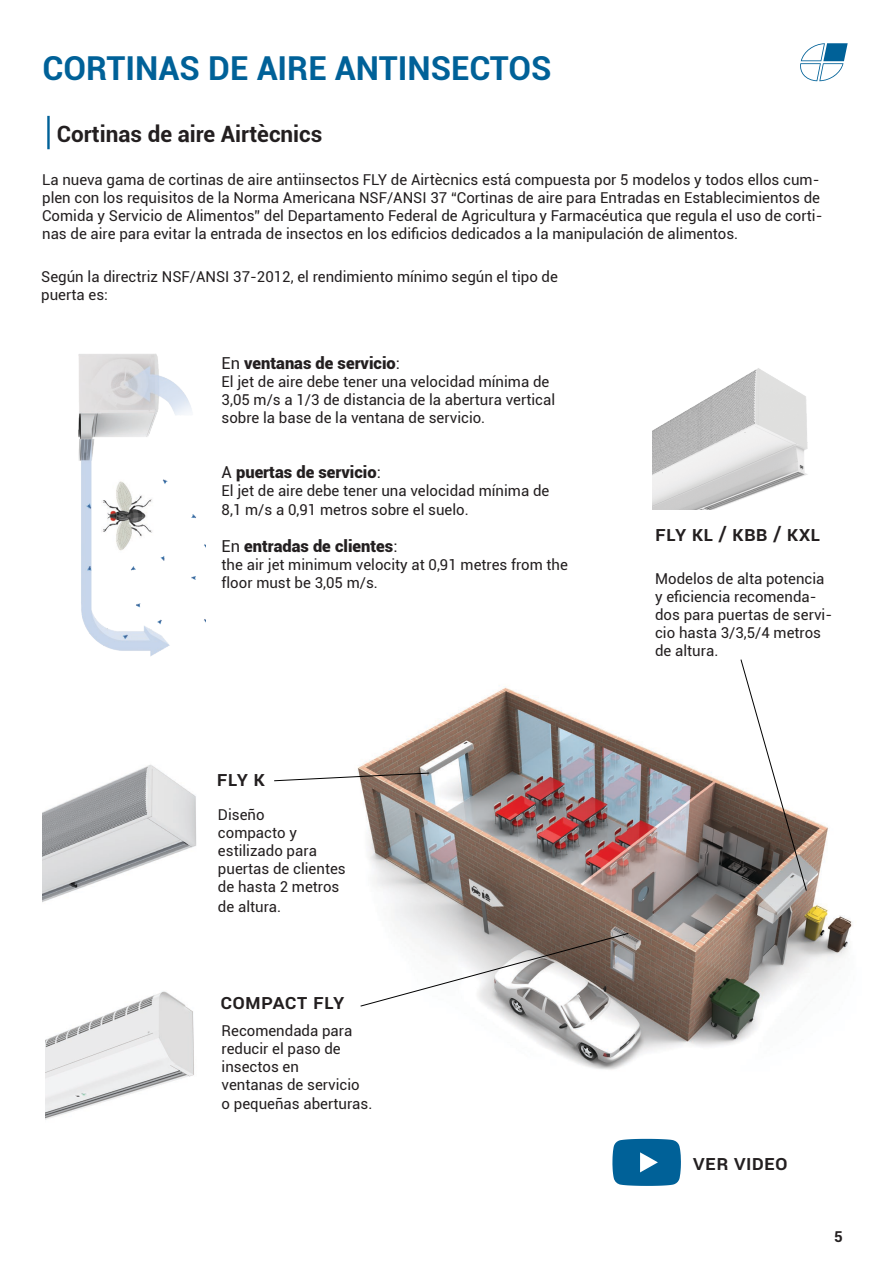
<style>
.page{position:relative;width:893px;height:1263px;background:#fff}
.page>*{position:absolute;margin:0;border:0;box-sizing:border-box;transform-origin:0 0}
.t1{font:700 33px "Roboto";color:#006198}
.t2{font:700 22.5px "Roboto";color:#231f20}
.t3{font:500 21px "Roboto";color:#231f20}
.t4{font:900 16.5px "Roboto";color:#231f20}
.t5{font:15px/18px "Roboto";color:#231f20}
.t6{font:700 15px "Roboto";color:#231f20}
.s1{font-weight:400}
</style>
<div class="page">
<svg style="left:800px;top:43px;width:48px;height:38px"></svg>
<img style="left:357px;top:687px;width:495px;height:383px">
<img style="left:45px;top:991px;width:149px;height:129px">
<img style="left:43px;top:764px;width:154px;height:138px">
<svg style="left:274px;top:772px;width:156px;height:9px"></svg>
<svg style="left:360px;top:932px;width:269px;height:75px"></svg>
<svg style="left:740px;top:659px;width:67px;height:232px"></svg>
<img style="left:78px;top:353px;width:127px;height:304px">
<img style="left:653px;top:368px;width:155px;height:141px">
<img style="left:101px;top:480px;width:53px;height:73px">
<svg style="left:612px;top:1139px;width:69px;height:47px;background:#1e74a4"></svg>
<hr style="left:47px;top:116px;width:3px;height:33px;background:#006198">
<h1 class="t1" style="left:43px;top:45px;width:510px">CORTINAS DE AIRE ANTINSECTOS</h1>
<h2 class="t2" style="left:57px;top:118px;width:267px">Cortinas de aire Airtècnics</h2>
<p class="t5" style="left:42px;top:170px;width:782px">La nueva gama de cortinas de aire antiinsectos FLY de Airtècnics está compuesta por 5 modelos y todos ellos cum&shy;plen con los requisitos de la Norma Americana NSF/ANSI 37 “Cortinas de aire para Entradas en Establecimientos de Comida y Servicio de Alimentos” del Departamento Federal de Agricultura y Farmacéutica que regula el uso de corti&shy;nas de aire para evitar la entrada de insectos en los edificios dedicados a la manipulación de alimentos.</p>
<p class="t5" style="left:41px;top:267px;width:518px">Según la directriz NSF/ANSI 37-2012, el rendimiento mínimo según el tipo de puerta es:</p>
<p class="t4" style="left:222px;top:351px;width:180px"><span class="s1">En</span> ventanas de servicio<span class="s1">:</span></p>
<p class="t5" style="left:222px;top:372px;width:335px">El jet de aire debe tener una velocidad mínima de<br>3,05 m/s a 1/3 de distancia de la abertura vertical sobre la base de la ventana de servicio.</p>
<p class="t4" style="left:222px;top:461px;width:161px"><span class="s1">A</span> puertas de servicio<span class="s1">:</span></p>
<p class="t5" style="left:222px;top:482px;width:329px">El jet de aire debe tener una velocidad mínima de<br>8,1 m/s a 0,91 metros sobre el suelo.</p>
<p class="t4" style="left:222px;top:535px;width:177px"><span class="s1">En</span> entradas de clientes<span class="s1">:</span></p>
<p class="t5" style="left:222px;top:555px;width:348px">the air jet minimum velocity at 0,91 metres from the floor must be 3,05 m/s.</p>
<h3 class="t3" style="left:217px;top:764px;width:50px">FLY K</h3>
<p class="t5" style="left:218px;top:805px;width:129px">Diseño<br>compacto y estilizado para puertas de clientes de hasta 2 metros</p>
<p class="t5" style="left:218px;top:897px;width:65px">de altura.</p>
<h3 class="t3" style="left:221px;top:986px;width:125px">COMPACT FLY</h3>
<p class="t5" style="left:222px;top:1021px;width:140px">Recomendada para reducir el paso de insectos en ventanas de servicio</p>
<p class="t5" style="left:222px;top:1094px;width:152px">o pequeñas aberturas.</p>
<h3 class="t3" style="left:655px;top:519px;width:167px">FLY KL / KBB / KXL</h3>
<p class="t5" style="left:655px;top:569px;width:179px">Modelos de alta potencia y eficiencia recomenda&shy;dos para puertas de servi&shy;cio hasta 3/3,5/4 metros de altura.</p>
<h3 class="t3" style="left:693px;top:1148px;width:96px">VER VIDEO</h3>
<p class="t6" style="left:834px;top:1226px;width:10px">5</p>
</div>
